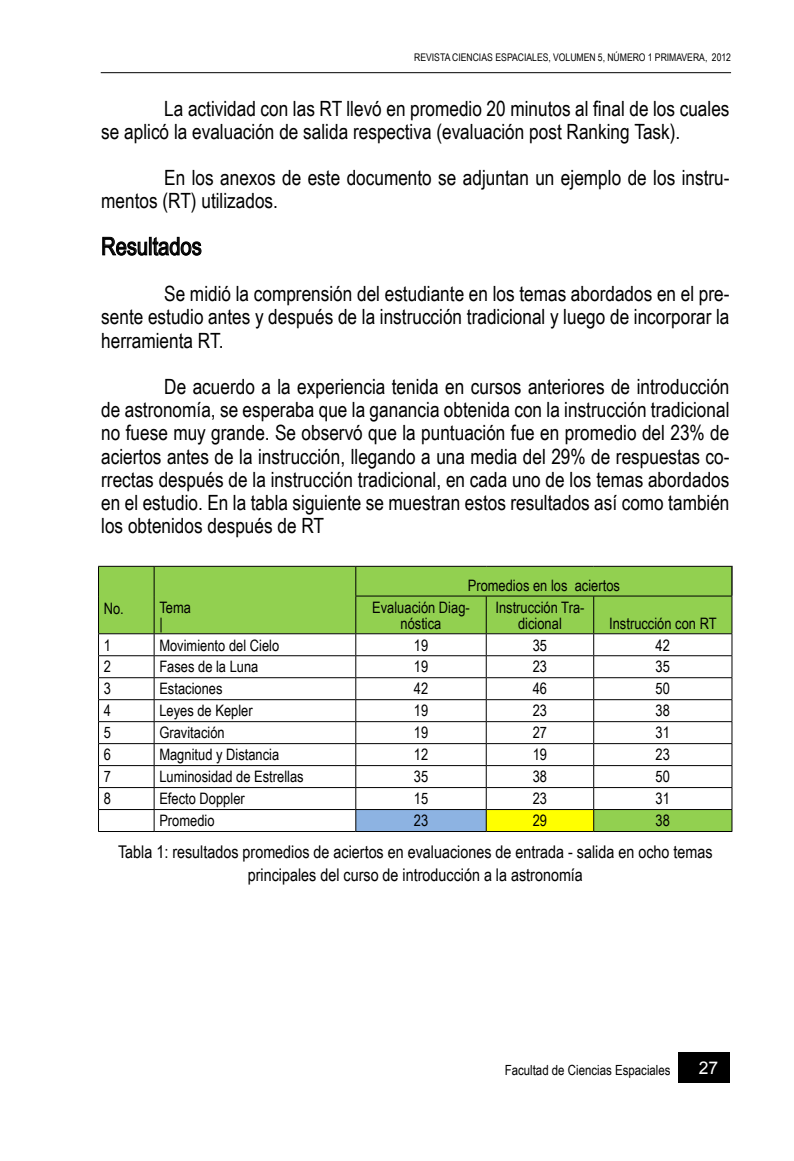
<style>
.page{position:relative;width:794px;height:1161px;background:#fff}
.page>*{position:absolute;margin:0;border:0;box-sizing:border-box;transform-origin:0 0}
.t1{font:24.5px "Arial Narrow";color:#000}
.t2{font:21px/23.1px "Arial Narrow";color:#000}
.t3{font:17.5px/23.1px "Arial Narrow";color:#000;text-align:center}
.t4{font:17.5px "Arial";color:#fff}
.t5{font:15.75px/15.8px "Arial Narrow";color:#000}
.t6{font:14px "Arial Narrow";color:#000}
.t7{font:10.5px "Arial Narrow";color:#000}
</style>
<div class="page">
<div style="left:678px;top:1052px;width:51px;height:30px;background:#000"></div>
<hr style="left:101px;top:72px;width:630px;height:1px;background:#000">
<svg style="left:102px;top:236px;width:100px;height:20px"></svg>
<div style="left:99px;top:567px;width:632px;height:66px;background:#92d050"></div>
<svg style="left:99px;top:634px;width:632px;height:197px"></svg>
<div style="left:356px;top:809px;width:130px;height:22px;background:#8db3e2"></div>
<div style="left:486px;top:809px;width:107px;height:22px;background:#ff0"></div>
<svg style="left:731px;top:567px;width:1px;height:29px"></svg>
<hr style="left:731px;top:596px;width:1px;height:37px;background:#000">
<hr style="left:98px;top:566px;width:56px;height:1px;background:#000">
<hr style="left:154px;top:566px;width:202px;height:1px;background:#000">
<hr style="left:356px;top:566px;width:130px;height:1px;background:#000">
<hr style="left:486px;top:566px;width:107px;height:1px;background:#000">
<hr style="left:593px;top:566px;width:139px;height:1px;background:#000">
<hr style="left:355px;top:596px;width:131px;height:1px;background:#000">
<hr style="left:486px;top:596px;width:107px;height:1px;background:#000">
<hr style="left:593px;top:596px;width:139px;height:1px;background:#000">
<hr style="left:98px;top:633px;width:56px;height:1px;background:#000">
<hr style="left:154px;top:633px;width:202px;height:1px;background:#000">
<hr style="left:356px;top:633px;width:130px;height:1px;background:#000">
<hr style="left:486px;top:633px;width:107px;height:1px;background:#000">
<hr style="left:593px;top:633px;width:139px;height:1px;background:#000">
<hr style="left:98px;top:655px;width:56px;height:1px;background:#000">
<hr style="left:154px;top:655px;width:202px;height:1px;background:#000">
<hr style="left:356px;top:655px;width:130px;height:1px;background:#000">
<hr style="left:486px;top:655px;width:107px;height:1px;background:#000">
<hr style="left:593px;top:655px;width:139px;height:1px;background:#000">
<hr style="left:98px;top:677px;width:56px;height:1px;background:#000">
<hr style="left:154px;top:677px;width:202px;height:1px;background:#000">
<hr style="left:356px;top:677px;width:130px;height:1px;background:#000">
<hr style="left:486px;top:677px;width:107px;height:1px;background:#000">
<hr style="left:593px;top:677px;width:139px;height:1px;background:#000">
<hr style="left:98px;top:699px;width:56px;height:1px;background:#000">
<hr style="left:154px;top:699px;width:202px;height:1px;background:#000">
<hr style="left:356px;top:699px;width:130px;height:1px;background:#000">
<hr style="left:486px;top:699px;width:107px;height:1px;background:#000">
<hr style="left:593px;top:699px;width:139px;height:1px;background:#000">
<hr style="left:98px;top:721px;width:56px;height:1px;background:#000">
<hr style="left:154px;top:721px;width:202px;height:1px;background:#000">
<hr style="left:356px;top:721px;width:130px;height:1px;background:#000">
<hr style="left:486px;top:721px;width:107px;height:1px;background:#000">
<hr style="left:593px;top:721px;width:139px;height:1px;background:#000">
<hr style="left:98px;top:743px;width:56px;height:1px;background:#000">
<hr style="left:154px;top:743px;width:202px;height:1px;background:#000">
<hr style="left:356px;top:743px;width:130px;height:1px;background:#000">
<hr style="left:486px;top:743px;width:107px;height:1px;background:#000">
<hr style="left:593px;top:743px;width:139px;height:1px;background:#000">
<hr style="left:98px;top:765px;width:56px;height:1px;background:#000">
<hr style="left:154px;top:765px;width:202px;height:1px;background:#000">
<hr style="left:356px;top:765px;width:130px;height:1px;background:#000">
<hr style="left:486px;top:765px;width:107px;height:1px;background:#000">
<hr style="left:593px;top:765px;width:139px;height:1px;background:#000">
<hr style="left:98px;top:787px;width:56px;height:1px;background:#000">
<hr style="left:154px;top:787px;width:202px;height:1px;background:#000">
<hr style="left:356px;top:787px;width:130px;height:1px;background:#000">
<hr style="left:486px;top:787px;width:107px;height:1px;background:#000">
<hr style="left:593px;top:787px;width:139px;height:1px;background:#000">
<hr style="left:98px;top:809px;width:56px;height:1px;background:#000">
<hr style="left:154px;top:809px;width:202px;height:1px;background:#000">
<hr style="left:356px;top:809px;width:130px;height:1px;background:#000">
<hr style="left:486px;top:809px;width:107px;height:1px;background:#000">
<hr style="left:593px;top:809px;width:139px;height:1px;background:#000">
<hr style="left:98px;top:831px;width:56px;height:1px;background:#000">
<hr style="left:154px;top:831px;width:202px;height:1px;background:#000">
<hr style="left:356px;top:831px;width:130px;height:1px;background:#000">
<hr style="left:486px;top:831px;width:107px;height:1px;background:#000">
<hr style="left:593px;top:831px;width:139px;height:1px;background:#000">
<svg style="left:98px;top:567px;width:1px;height:29px"></svg>
<svg style="left:154px;top:567px;width:1px;height:29px"></svg>
<svg style="left:355px;top:567px;width:1px;height:29px"></svg>
<hr style="left:98px;top:596px;width:1px;height:37px;background:#000">
<hr style="left:154px;top:596px;width:1px;height:37px;background:#000">
<hr style="left:355px;top:596px;width:1px;height:37px;background:#000">
<hr style="left:486px;top:596px;width:1px;height:37px;background:#000">
<hr style="left:593px;top:596px;width:1px;height:37px;background:#000">
<svg style="left:98px;top:634px;width:1px;height:197px"></svg>
<svg style="left:154px;top:634px;width:1px;height:197px"></svg>
<svg style="left:355px;top:634px;width:1px;height:197px"></svg>
<svg style="left:486px;top:634px;width:1px;height:197px"></svg>
<svg style="left:593px;top:634px;width:1px;height:197px"></svg>
<svg style="left:731px;top:634px;width:1px;height:197px"></svg>
<p class="t7" style="left:414px;top:50px;width:318px">revista ciencias espaciales, volumen 5, número 1 primavera, 2012</p>
<p class="t2" style="left:101px;top:96px;width:630px;text-indent:63px">La actividad con las RT llevó en promedio 20 minutos al final de los cuales se aplicó la evaluación de salida respectiva (evaluación post Ranking Task).</p>
<p class="t2" style="left:101px;top:166px;width:630px;text-indent:63px">En los anexos de este documento se adjuntan un ejemplo de los instru&shy;mentos (RT) utilizados.</p>
<p class="t1" style="left:101px;top:228px;width:102px">Resultados</p>
<p class="t2" style="left:101px;top:281px;width:630px;text-align:justify;text-indent:63px">Se midió la comprensión del estudiante en los temas abordados en el pre&shy;sente estudio antes y después de la instrucción tradicional y luego de incorporar la herramienta RT.</p>
<p class="t2" style="left:101px;top:374px;width:630px;text-align:justify;text-indent:63px">De acuerdo a la experiencia tenida en cursos anteriores de introducción de astronomía, se esperaba que la ganancia obtenida con la instrucción tradicional no fuese muy grande. Se observó que la puntuación fue en promedio del 23% de aciertos antes de la instrucción, llegando a una media del 29% de respuestas co&shy;rrectas después de la instrucción tradicional, en cada uno de los temas abordados en el estudio. En la tabla siguiente se muestran estos resultados así como también los obtenidos después de RT</p>
<p class="t5" style="left:159px;top:599px;width:33px;text-indent:-56px">No. Tema |</p>
<p class="t5" style="left:372px;top:574px;width:249px;line-height:22.1px;text-indent:96px">Promedios en los aciertos<br>Evaluación Diag-</p>
<p class="t5" style="left:400px;top:614px;width:42px">nóstica</p>
<p class="t5" style="left:495px;top:599px;width:91px;text-align:center">Instrucción Tra&shy;dicional</p>
<p class="t5" style="left:609px;top:614px;width:109px">Instrucción con RT</p>
<p class="t5" style="left:104px;top:636px;width:9px">1</p>
<p class="t5" style="left:159px;top:636px;width:121px">Movimiento del Cielo</p>
<p class="t5" style="left:414px;top:636px;width:16px">19</p>
<p class="t5" style="left:533px;top:636px;width:16px">35</p>
<p class="t5" style="left:655px;top:636px;width:16px">42</p>
<p class="t5" style="left:104px;top:658px;width:9px">2</p>
<p class="t5" style="left:159px;top:658px;width:101px">Fases de la Luna</p>
<p class="t5" style="left:414px;top:658px;width:16px">19</p>
<p class="t5" style="left:533px;top:658px;width:16px">23</p>
<p class="t5" style="left:655px;top:658px;width:16px">35</p>
<p class="t5" style="left:104px;top:680px;width:9px">3</p>
<p class="t5" style="left:159px;top:680px;width:65px">Estaciones</p>
<p class="t5" style="left:414px;top:680px;width:16px">42</p>
<p class="t5" style="left:533px;top:680px;width:16px">46</p>
<p class="t5" style="left:655px;top:680px;width:16px">50</p>
<p class="t5" style="left:104px;top:702px;width:9px">4</p>
<p class="t5" style="left:159px;top:702px;width:95px">Leyes de Kepler</p>
<p class="t5" style="left:414px;top:702px;width:16px">19</p>
<p class="t5" style="left:533px;top:702px;width:16px">23</p>
<p class="t5" style="left:655px;top:702px;width:16px">38</p>
<p class="t5" style="left:104px;top:724px;width:9px">5</p>
<p class="t5" style="left:159px;top:724px;width:67px">Gravitación</p>
<p class="t5" style="left:414px;top:724px;width:16px">19</p>
<p class="t5" style="left:533px;top:724px;width:16px">27</p>
<p class="t5" style="left:655px;top:724px;width:16px">31</p>
<p class="t5" style="left:104px;top:746px;width:9px">6</p>
<p class="t5" style="left:159px;top:746px;width:121px">Magnitud y Distancia</p>
<p class="t5" style="left:414px;top:746px;width:16px">12</p>
<p class="t5" style="left:533px;top:746px;width:16px">19</p>
<p class="t5" style="left:655px;top:746px;width:16px">23</p>
<p class="t5" style="left:104px;top:768px;width:9px">7</p>
<p class="t5" style="left:159px;top:768px;width:146px">Luminosidad de Estrellas</p>
<p class="t5" style="left:414px;top:768px;width:16px">35</p>
<p class="t5" style="left:533px;top:768px;width:16px">38</p>
<p class="t5" style="left:655px;top:768px;width:16px">50</p>
<p class="t5" style="left:104px;top:790px;width:9px">8</p>
<p class="t5" style="left:159px;top:790px;width:87px">Efecto Doppler</p>
<p class="t5" style="left:414px;top:790px;width:16px">15</p>
<p class="t5" style="left:533px;top:790px;width:16px">23</p>
<p class="t5" style="left:655px;top:790px;width:16px">31</p>
<p class="t5" style="left:159px;top:812px;width:57px">Promedio</p>
<p class="t5" style="left:414px;top:812px;width:16px">23</p>
<p class="t5" style="left:533px;top:812px;width:16px">29</p>
<p class="t5" style="left:655px;top:812px;width:16px">38</p>
<p class="t3" style="left:118px;top:839px;width:596px">Tabla 1: resultados promedios de aciertos en evaluaciones de entrada - salida en ocho temas principales del curso de introducción a la astronomía</p>
<p class="t6" style="left:505px;top:1060px;width:167px">Facultad de Ciencias Espaciales</p>
<p class="t4" style="left:699px;top:1056px;width:21px">27</p>
</div>
